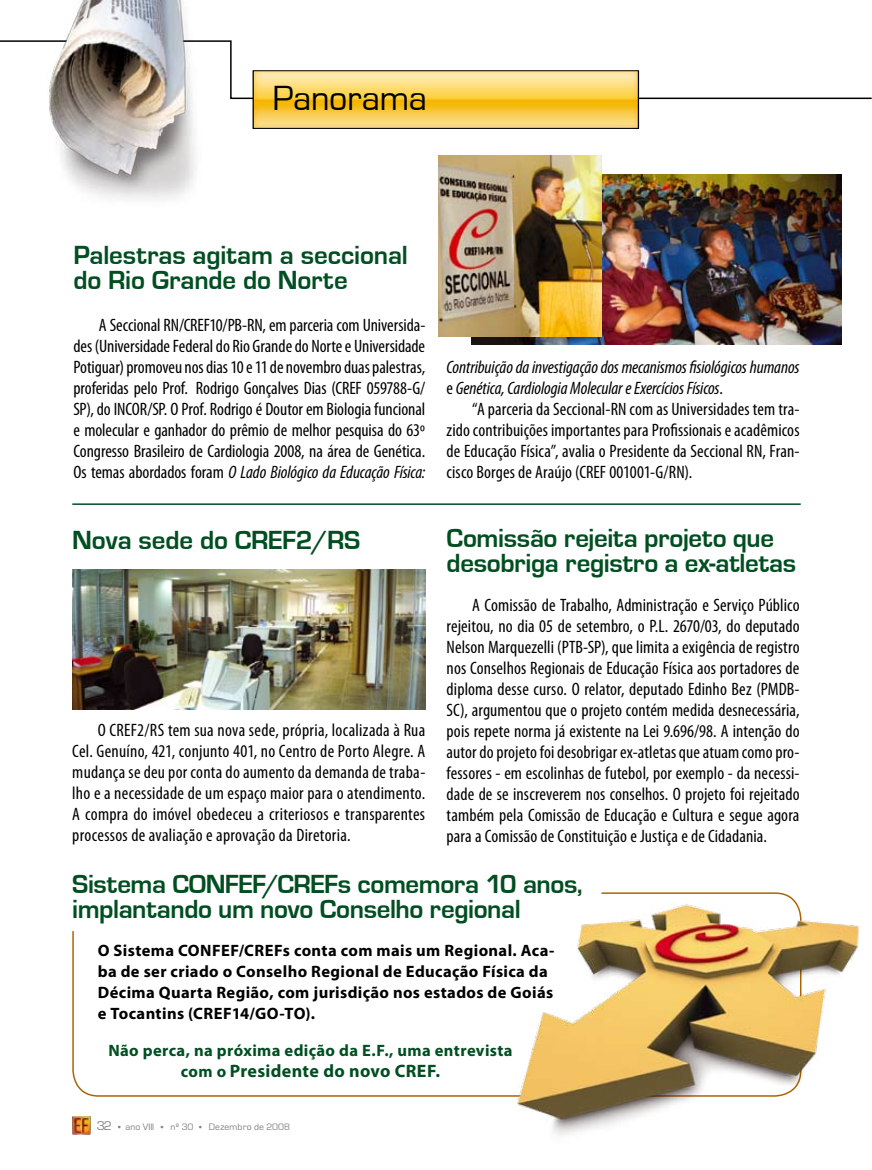
<style>
.page{position:relative;width:872px;height:1170px;background:#fff}
.page>*{position:absolute;margin:0;border:0;box-sizing:border-box;transform-origin:0 0}
.t1{font:36px "Eurostile";letter-spacing:-.01em;color:#000}
.t2{font:700 27px/25.5px "Eurostile";letter-spacing:-.01em;color:#004e21}
.t3{font:condensed 18px/21px "Myriad Pro";letter-spacing:.005em;color:#000;text-align:justify}
.t4{font:italic condensed 18px/21px "Myriad Pro";letter-spacing:-.005em;color:#000}
.t5{font:700 18px "Myriad Pro";letter-spacing:.02em;color:#004e21}
.t6{font:700 16.5px/21px "Myriad Pro";letter-spacing:.02em;color:#000}
.t7{font:700 16.5px "Myriad Pro";letter-spacing:.02em;color:#004e21}
.t8{font:9.6px "Eurostile";letter-spacing:.015em;color:#817f84}
.s1{font-style:italic}
.s2{font-style:normal}
.s3{font-size:16.5px}
.s4{font-size:13.05px}
.s5{font-size:9px}
</style>
<div class="page">
<svg style="left:238px;top:70px;width:634px;height:30px"></svg>
<img style="left:255px;top:72px;width:382px;height:55px">
<div style="left:253px;top:70px;width:386px;height:59px;border:1px solid #000"></div>
<img style="left:0;top:0;width:238px;height:199px">
<img style="left:73px;top:1116px;width:18px;height:17px">
<svg style="left:72px;top:931px;width:428px;height:166px"></svg>
<img style="left:471px;top:174px;width:370px;height:171px">
<img style="left:438px;top:155px;width:163px;height:181px">
<hr style="left:72px;top:503px;width:728px;height:2px;background:#004e21">
<img style="left:500px;top:892px;width:359px;height:243px">
<img style="left:72px;top:569px;width:353px;height:140px">
<h1 class="t1" style="left:272px;top:79px;width:156px">Panorama</h1>
<h2 class="t2" style="left:73px;top:242px;width:336px">Palestras agitam a seccional do Rio Grande do Norte</h2>
<p class="t3" style="left:73px;top:314px;width:353px;text-indent:26px">A Seccional RN/CREF10/PB-RN, em parceria com Universida&shy;des (Universidade Federal do Rio Grande do Norte e Universidade Potiguar) promoveu nos dias 10 e 11 de novembro duas palestras, proferidas pelo Prof. Rodrigo Gonçalves Dias (CREF 059788-G/ SP), do INCOR/SP. O Prof. Rodrigo é Doutor em Biologia funcional e molecular e ganhador do prêmio de melhor pesquisa do 63º Congresso Brasileiro de Cardiologia 2008, na área de Genética.<br>Os temas abordados foram <span class="s1">O Lado Biológico da Educação Física:</span></p>
<h2 class="t2" style="left:72px;top:527px;width:289px">Nova sede do CREF2/RS</h2>
<p class="t3" style="left:72px;top:719px;width:354px;text-indent:26px">O CREF2/RS tem sua nova sede, própria, localizada à Rua Cel. Genuíno, 421, conjunto 401, no Centro de Porto Alegre. A mudança se deu por conta do aumento da demanda de traba&shy;lho e a necessidade de um espaço maior para o atendimento.<br>A compra do imóvel obedeceu a criteriosos e transparentes processos de avaliação e aprovação da Diretoria.</p>
<p class="t4" style="left:446px;top:356px;width:354px">Contribuição da investigação dos mecanismos fisiológicos humanos <span class="s2">e</span> Genética, Cardiologia Molecular e Exercícios Físicos<span class="s2">.</span></p>
<p class="t3" style="left:446px;top:398px;width:354px;text-indent:26px">“A parceria da Seccional-RN com as Universidades tem tra&shy;zido contribuições importantes para Profissionais e acadêmicos de Educação Física”, avalia o Presidente da Seccional RN, Fran&shy;cisco Borges de Araújo (CREF 001001-G/RN).</p>
<h2 class="t2" style="left:446px;top:525px;width:351px">Comissão rejeita projeto que desobriga registro a ex-atletas</h2>
<p class="t3" style="left:446px;top:594px;width:354px;text-indent:26px">A Comissão de Trabalho, Administração e Serviço Público rejeitou, no dia 05 de setembro, o P.L. 2670/03, do deputado Nelson Marquezelli (PTB-SP), que limita a exigência de registro nos Conselhos Regionais de Educação Física aos portadores de diploma desse curso. O relator, deputado Edinho Bez (PMDB-SC), argumentou que o projeto contém medida desnecessária, pois repete norma já existente na Lei 9.696/98. A intenção do autor do projeto foi desobrigar ex-atletas que atuam como pro&shy;fessores - em escolinhas de futebol, por exemplo - da necessi&shy;dade de se inscreverem nos conselhos. O projeto foi rejeitado também pela Comissão de Educação e Cultura e segue agora para a Comissão de Constituição e Justiça e de Cidadania.</p>
<h2 class="t2" style="left:72px;top:871px;width:512px">Sistema CONFEF/CREFs comemora 10 anos, implantando um novo Conselho regional</h2>
<p class="t6" style="left:98px;top:939px;width:458px">O Sistema CONFEF/CREFs conta com mais um Regional. Aca&shy;ba de ser criado o Conselho Regional de Educação Física da Décima Quarta Região, com jurisdição nos estados de Goiás e Tocantins (CREF14/GO-TO).</p>
<p class="t7" style="left:108px;top:1039px;width:406px">Não perca, na próxima edição da E.F., uma entrevista</p>
<p class="t5" style="left:181px;top:1058px;width:261px"><span class="s3">com o</span> Presidente do novo CREF.</p>
<p class="t8" style="left:97px;top:1121px;width:195px"><span class="s4">32</span> <span class="s5">•</span> ano VIII <span class="s5">•</span> nº 30 <span class="s5">•</span> Dezembro de 2008</p>
</div>
